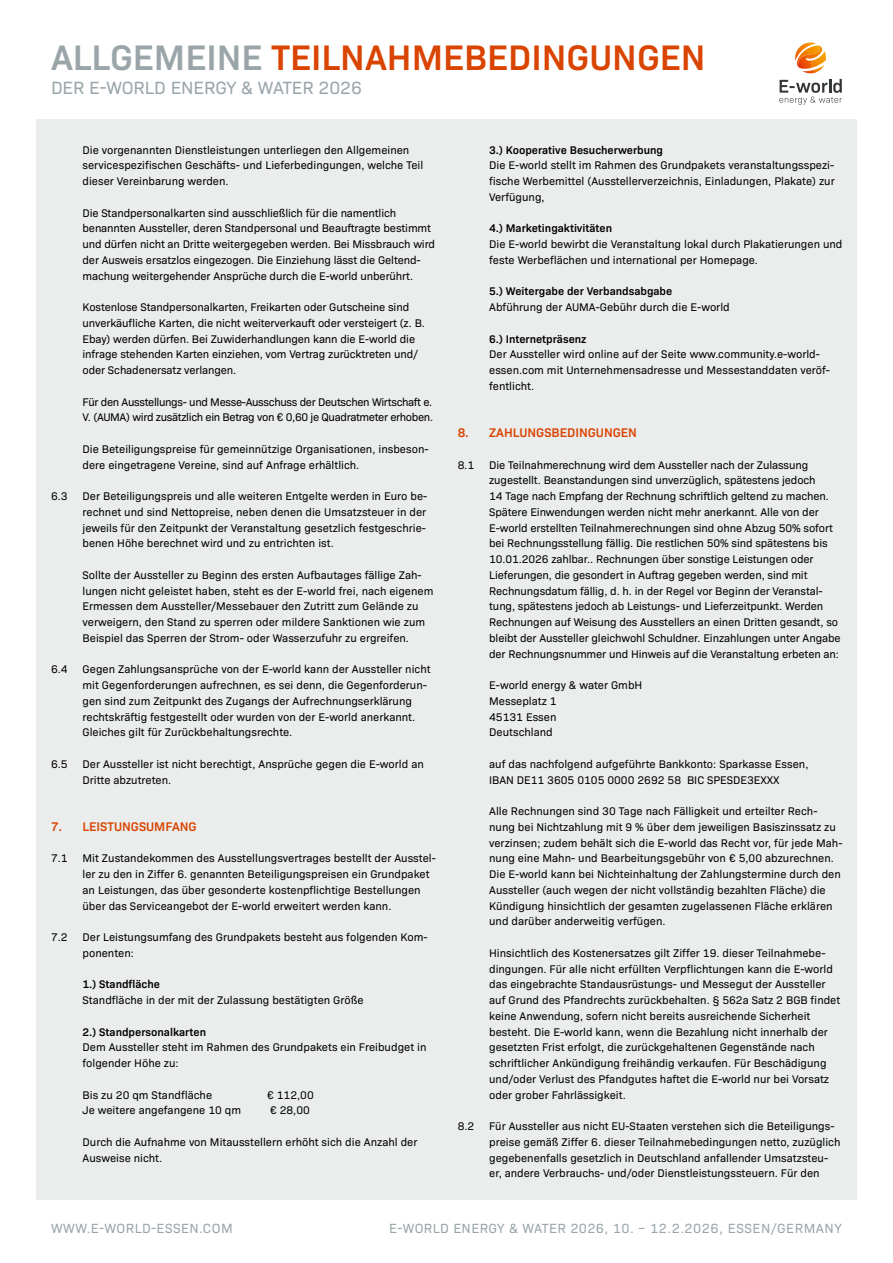
<style>
.page{position:relative;width:893px;height:1263px;background:#fff}
.page>*{position:absolute;margin:0;border:0;box-sizing:border-box;transform-origin:0 0}
.t1{font:600 36px "Bio Sans";color:#d94400}
.t2{font:18px "Bio Sans";color:#9aa5aa}
.t3{font:13.5px "Bio Sans";letter-spacing:.03em;color:#9aa5aa}
.t4{font:600 12.75px "Bio Sans";color:#d94400}
.t5{font:11.25px/15.8px "Bio Sans";color:#000}
.t6{font:600 11.25px "Bio Sans";color:#000}
.t7{font:11.25px/15.8px "Bio Sans";letter-spacing:-.03em;color:#000}
.s1{color:#9aa5aa}
</style>
<div class="page">
<div style="left:36px;top:119px;width:821px;height:1080px;background:#ebeded"></div>
<svg style="left:795px;top:43px;width:31px;height:30px"></svg>
<svg style="left:779px;top:79px;width:63px;height:26px"></svg>
<h1 class="t1" style="left:51px;top:31px;width:656px"><span class="s1">ALLGEMEINE</span> TEILNAHMEBEDINGUNGEN</h1>
<h2 class="t2" style="left:51px;top:75px;width:312px">DER E-WORLD ENERGY &amp; WATER 2026</h2>
<p class="t5" style="left:83px;top:141px;width:342px">Die vorgenannten Dienstleistungen unterliegen den Allgemeinen servicespezifischen Geschäfts- und Lieferbedingungen, welche Teil dieser Vereinbarung werden.</p>
<p class="t5" style="left:83px;top:204px;width:354px">Die Standpersonalkarten sind ausschließlich für die namentlich benannten Aussteller, deren Standpersonal und Beauftragte bestimmt und dürfen nicht an Dritte weitergegeben werden. Bei Missbrauch wird der Ausweis ersatzlos eingezogen. Die Einziehung lässt die Geltend&shy;machung weitergehender Ansprüche durch die E-world unberührt.</p>
<p class="t5" style="left:83px;top:298px;width:344px">Kostenlose Standpersonalkarten, Freikarten oder Gutscheine sind unverkäufliche Karten, die nicht weiterverkauft oder versteigert (z. B.<br>Ebay) werden dürfen. Bei Zuwiderhandlungen kann die E-world die infrage stehenden Karten einziehen, vom Vertrag zurücktreten und/ oder Schadenersatz verlangen.</p>
<p class="t7" style="left:83px;top:393px;width:352px">Für den Ausstellungs- und Messe-Ausschuss der Deutschen Wirtschaft e.<br>V. (AUMA) wird zusätzlich ein Betrag von € 0,60 je Quadratmeter erhoben.</p>
<p class="t5" style="left:83px;top:440px;width:348px">Die Beteiligungspreise für gemeinnützige Organisationen, insbeson&shy;dere eingetragene Vereine, sind auf Anfrage erhältlich.</p>
<p class="t5" style="left:51px;top:487px;width:18px">6.3</p>
<p class="t5" style="left:83px;top:487px;width:346px;text-align:justify">Der Beteiligungspreis und alle weiteren Entgelte werden in Euro be&shy;rechnet und sind Nettopreise, neben denen die Umsatzsteuer in der jeweils für den Zeitpunkt der Veranstaltung gesetzlich festgeschrie&shy;benen Höhe berechnet wird und zu entrichten ist.</p>
<p class="t5" style="left:83px;top:566px;width:352px">Sollte der Aussteller zu Beginn des ersten Aufbautages fällige Zah&shy;lungen nicht geleistet haben, steht es der E-world frei, nach eigenem Ermessen dem Aussteller/Messebauer den Zutritt zum Gelände zu verweigern, den Stand zu sperren oder mildere Sanktionen wie zum Beispiel das Sperren der Strom- oder Wasserzufuhr zu ergreifen.</p>
<p class="t5" style="left:51px;top:661px;width:18px">6.4</p>
<p class="t5" style="left:83px;top:661px;width:350px">Gegen Zahlungsansprüche von der E-world kann der Aussteller nicht mit Gegenforderungen aufrechnen, es sei denn, die Gegenforderun&shy;gen sind zum Zeitpunkt des Zugangs der Aufrechnungserklärung rechtskräftig festgestellt oder wurden von der E-world anerkannt.<br>Gleiches gilt für Zurückbehaltungsrechte.</p>
<p class="t5" style="left:51px;top:755px;width:18px">6.5</p>
<p class="t5" style="left:83px;top:755px;width:343px">Der Aussteller ist nicht berechtigt, Ansprüche gegen die E-world an<br>Dritte abzutreten.</p>
<p class="t4" style="left:51px;top:817px;width:147px">7. LEISTUNGSUMFANG</p>
<p class="t5" style="left:51px;top:850px;width:18px">7.1</p>
<p class="t5" style="left:83px;top:850px;width:355px">Mit Zustandekommen des Ausstellungsvertrages bestellt der Ausstel&shy;ler zu den in Ziffer 6. genannten Beteiligungspreisen ein Grundpaket an Leistungen, das über gesonderte kostenpflichtige Bestellungen über das Serviceangebot der E-world erweitert werden kann.</p>
<p class="t5" style="left:51px;top:928px;width:18px">7.2</p>
<p class="t5" style="left:83px;top:928px;width:347px">Der Leistungsumfang des Grundpakets besteht aus folgenden Kom&shy;ponenten:</p>
<p class="t6" style="left:83px;top:976px;width:79px">1.) Standfläche</p>
<p class="t5" style="left:83px;top:991px;width:283px">Standfläche in der mit der Zulassung bestätigten Größe</p>
<p class="t6" style="left:83px;top:1023px;width:125px">2.) Standpersonalkarten</p>
<p class="t5" style="left:83px;top:1039px;width:345px">Dem Aussteller steht im Rahmen des Grundpakets ein Freibudget in folgender Höhe zu:</p>
<p class="t5" style="left:83px;top:1086px;width:131px">Bis zu 20 qm Standfläche</p>
<p class="t5" style="left:267px;top:1086px;width:48px">€ 112,00</p>
<p class="t5" style="left:83px;top:1102px;width:160px">Je weitere angefangene 10 qm</p>
<p class="t5" style="left:270px;top:1102px;width:41px">€ 28,00</p>
<p class="t5" style="left:83px;top:1133px;width:336px">Durch die Aufnahme von Mitausstellern erhöht sich die Anzahl der<br>Ausweise nicht.</p>
<p class="t6" style="left:489px;top:141px;width:175px">3.) Kooperative Besucherwerbung</p>
<p class="t5" style="left:489px;top:157px;width:347px;text-align:justify">Die E-world stellt im Rahmen des Grundpakets veranstaltungsspezi&shy;fische Werbemittel (Ausstellerverzeichnis, Einladungen, Plakate) zur Verfügung,</p>
<p class="t6" style="left:489px;top:220px;width:125px">4.) Marketingaktivitäten</p>
<p class="t5" style="left:489px;top:235px;width:355px">Die E-world bewirbt die Veranstaltung lokal durch Plakatierungen und feste Werbeflächen und international per Homepage.</p>
<p class="t6" style="left:489px;top:283px;width:185px">5.) Weitergabe der Verbandsabgabe</p>
<p class="t5" style="left:489px;top:298px;width:242px">Abführung der AUMA-Gebühr durch die E-world</p>
<p class="t6" style="left:489px;top:330px;width:99px">6.) Internetpräsenz</p>
<p class="t5" style="left:489px;top:346px;width:342px">Der Aussteller wird online auf der Seite www.community.e-world&shy;essen.com mit Unternehmensadresse und Messestanddaten veröf&shy;fentlicht.</p>
<p class="t4" style="left:458px;top:423px;width:181px">8. ZAHLUNGSBEDINGUNGEN</p>
<p class="t5" style="left:458px;top:456px;width:18px">8.1</p>
<p class="t5" style="left:489px;top:456px;width:353px">Die Teilnahmerechnung wird dem Aussteller nach der Zulassung zugestellt. Beanstandungen sind unverzüglich, spätestens jedoch<br>14 Tage nach Empfang der Rechnung schriftlich geltend zu machen.<br>Spätere Einwendungen werden nicht mehr anerkannt. Alle von der E-world erstellten Teilnahmerechnungen sind ohne Abzug 50% sofort bei Rechnungsstellung fällig. Die restlichen 50% sind spätestens bis 10.01.2026 zahlbar.. Rechnungen über sonstige Leistungen oder Lieferungen, die gesondert in Auftrag gegeben werden, sind mit Rechnungsdatum fällig, d. h. in der Regel vor Beginn der Veranstal&shy;tung, spätestens jedoch ab Leistungs- und Lieferzeitpunkt. Werden Rechnungen auf Weisung des Ausstellers an einen Dritten gesandt, so bleibt der Aussteller gleichwohl Schuldner. Einzahlungen unter Angabe der Rechnungsnummer und Hinweis auf die Veranstaltung erbeten an:</p>
<p class="t5" style="left:489px;top:676px;width:155px">E-world energy &amp; water GmbH<br>Messeplatz 1<br>45131 Essen<br>Deutschland</p>
<p class="t5" style="left:489px;top:755px;width:321px">auf das nachfolgend aufgeführte Bankkonto: Sparkasse Essen,<br>IBAN DE11 3605 0105 0000 2692 58 BIC SPESDE3EXXX</p>
<p class="t5" style="left:489px;top:802px;width:355px">Alle Rechnungen sind 30 Tage nach Fälligkeit und erteilter Rech&shy;nung bei Nichtzahlung mit 9 % über dem jeweiligen Basiszinssatz zu verzinsen; zudem behält sich die E-world das Recht vor, für jede Mah&shy;nung eine Mahn- und Bearbeitungsgebühr von € 5,00 abzurechnen.<br>Die E-world kann bei Nichteinhaltung der Zahlungstermine durch den Aussteller (auch wegen der nicht vollständig bezahlten Fläche) die Kündigung hinsichtlich der gesamten zugelassenen Fläche erklären und darüber anderweitig verfügen.</p>
<p class="t5" style="left:489px;top:944px;width:353px">Hinsichtlich des Kostenersatzes gilt Ziffer 19. dieser Teilnahmebe&shy;dingungen. Für alle nicht erfüllten Verpflichtungen kann die E-world das eingebrachte Standausrüstungs- und Messegut der Aussteller auf Grund des Pfandrechts zurückbehalten. § 562a Satz 2 BGB findet keine Anwendung, sofern nicht bereits ausreichende Sicherheit besteht. Die E-world kann, wenn die Bezahlung nicht innerhalb der gesetzten Frist erfolgt, die zurückgehaltenen Gegenstände nach schriftlicher Ankündigung freihändig verkaufen. Für Beschädigung und/oder Verlust des Pfandgutes haftet die E-world nur bei Vorsatz oder grober Fahrlässigkeit.</p>
<p class="t5" style="left:458px;top:1117px;width:18px">8.2</p>
<p class="t5" style="left:489px;top:1117px;width:353px">Für Aussteller aus nicht EU-Staaten verstehen sich die Beteiligungs&shy;preise gemäß Ziffer 6. dieser Teilnahmebedingungen netto, zuzüglich gegebenenfalls gesetzlich in Deutschland anfallender Umsatzsteu&shy;er, andere Verbrauchs- und/oder Dienstleistungssteuern. Für den</p>
<p class="t3" style="left:51px;top:1218px;width:183px">WWW.E-WORLD-ESSEN.COM</p>
<p class="t3" style="left:389px;top:1218px;width:454px">E-WORLD ENERGY &amp; WATER 2026, 10. – 12.2.2026, ESSEN/GERMANY</p>
</div>
